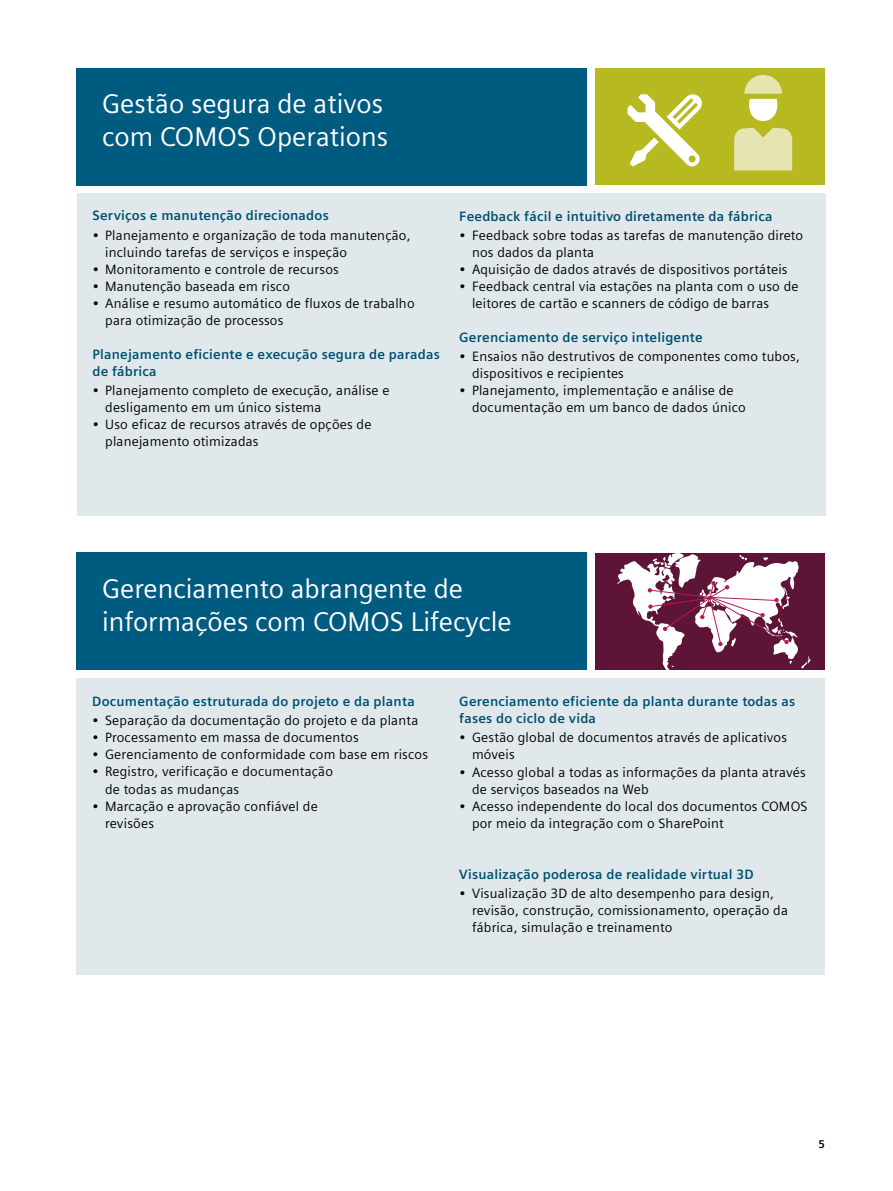
<style>
.page{position:relative;width:893px;height:1191px;background:#fff}
.page>*{position:absolute;margin:0;border:0;box-sizing:border-box;transform-origin:0 0}
.t1{font:27px/32.4px "Siemens Sans Global";color:#fff}
.t2{font:13.5px/17px "Siemens Sans Global";letter-spacing:.015em;color:#000}
.t3{font:700 13.5px/17px "Siemens Sans Global";letter-spacing:.015em;color:#005070}
.t4{font:700 11.25px "Siemens Sans Global";color:#000}
</style>
<div class="page">
<div style="left:77px;top:193px;width:749px;height:322px;background:#e0e8ec"></div>
<div style="left:595px;top:68px;width:230px;height:117px;background:#b7b921"></div>
<svg style="left:627px;top:94px;width:75px;height:72px"></svg>
<svg style="left:734px;top:128px;width:58px;height:42px;background:#e2e2a8"></svg>
<svg style="left:744px;top:74px;width:38px;height:47px"></svg>
<div style="left:77px;top:678px;width:748px;height:297px;background:#e0e8ec"></div>
<div style="left:595px;top:553px;width:230px;height:117px;background:#5d1436"></div>
<svg style="left:617px;top:553px;width:194px;height:117px"></svg>
<div style="left:77px;top:553px;width:510px;height:117px;background:#005b81"></div>
<div style="left:77px;top:68px;width:510px;height:117px;background:#005b81"></div>
<h1 class="t1" style="left:102px;top:89px;width:288px">Gestão segura de ativos com COMOS Operations</h1>
<p class="t3" style="left:92px;top:207px;width:238px">Serviços e manutenção direcionados</p>
<p class="t2" style="left:105px;top:227px;width:307px;text-indent:-13px">• Planejamento e organização de toda manutenção, incluindo tarefas de serviços e inspeção</p>
<p class="t2" style="left:92px;top:261px;width:248px">• Monitoramento e controle de recursos</p>
<p class="t2" style="left:92px;top:278px;width:199px">• Manutenção baseada em risco</p>
<p class="t2" style="left:105px;top:295px;width:311px;text-indent:-13px">• Análise e resumo automático de fluxos de trabalho para otimização de processos</p>
<p class="t3" style="left:92px;top:345px;width:349px">Planejamento eficiente e execução segura de paradas de fábrica</p>
<p class="t2" style="left:105px;top:382px;width:286px;text-indent:-13px">• Planejamento completo de execução, análise e desligamento em um único sistema</p>
<p class="t2" style="left:105px;top:416px;width:268px;text-indent:-13px">• Uso eficaz de recursos através de opções de planejamento otimizadas</p>
<p class="t3" style="left:459px;top:207px;width:315px">Feedback fácil e intuitivo diretamente da fábrica</p>
<p class="t2" style="left:472px;top:227px;width:333px;text-indent:-13px">• Feedback sobre todas as tarefas de manutenção direto nos dados da planta</p>
<p class="t2" style="left:459px;top:261px;width:330px">• Aquisição de dados através de dispositivos portáteis</p>
<p class="t2" style="left:472px;top:278px;width:328px;text-indent:-13px">• Feedback central via estações na planta com o uso de leitores de cartão e scanners de código de barras</p>
<p class="t3" style="left:459px;top:328px;width:245px">Gerenciamento de serviço inteligente</p>
<p class="t2" style="left:472px;top:348px;width:329px;text-indent:-13px">• Ensaios não destrutivos de componentes como tubos, dispositivos e recipientes</p>
<p class="t2" style="left:472px;top:382px;width:275px;text-indent:-13px">• Planejamento, implementação e análise de documentação em um banco de dados único</p>
<h1 class="t1" style="left:102px;top:574px;width:411px">Gerenciamento abrangente de informações com COMOS Lifecycle</h1>
<p class="t3" style="left:92px;top:693px;width:324px">Documentação estruturada do projeto e da planta</p>
<p class="t2" style="left:92px;top:713px;width:328px">• Separação da documentação do projeto e da planta</p>
<p class="t2" style="left:92px;top:730px;width:268px">• Processamento em massa de documentos</p>
<p class="t2" style="left:92px;top:747px;width:337px">• Gerenciamento de conformidade com base em riscos</p>
<p class="t2" style="left:105px;top:764px;width:229px;text-indent:-13px">• Registro, verificação e documentação de todas as mudanças</p>
<p class="t2" style="left:105px;top:798px;width:214px;text-indent:-13px">• Marcação e aprovação confiável de revisões</p>
<p class="t3" style="left:459px;top:693px;width:338px">Gerenciamento eficiente da planta durante todas as fases do ciclo de vida</p>
<p class="t2" style="left:472px;top:730px;width:317px;text-indent:-13px">• Gestão global de documentos através de aplicativos móveis</p>
<p class="t2" style="left:472px;top:764px;width:335px;text-indent:-13px">• Acesso global a todas as informações da planta através de serviços baseados na Web</p>
<p class="t2" style="left:472px;top:798px;width:337px;text-indent:-13px">• Acesso independente do local dos documentos COMOS por meio da integração com o SharePoint</p>
<p class="t3" style="left:459px;top:865px;width:296px">Visualização poderosa de realidade virtual 3D</p>
<p class="t2" style="left:472px;top:885px;width:317px;text-indent:-13px">• Visualização 3D de alto desempenho para design, revisão, construção, comissionamento, operação da fábrica, simulação e treinamento</p>
<p class="t4" style="left:818px;top:1137px;width:8px">5</p>
</div>
